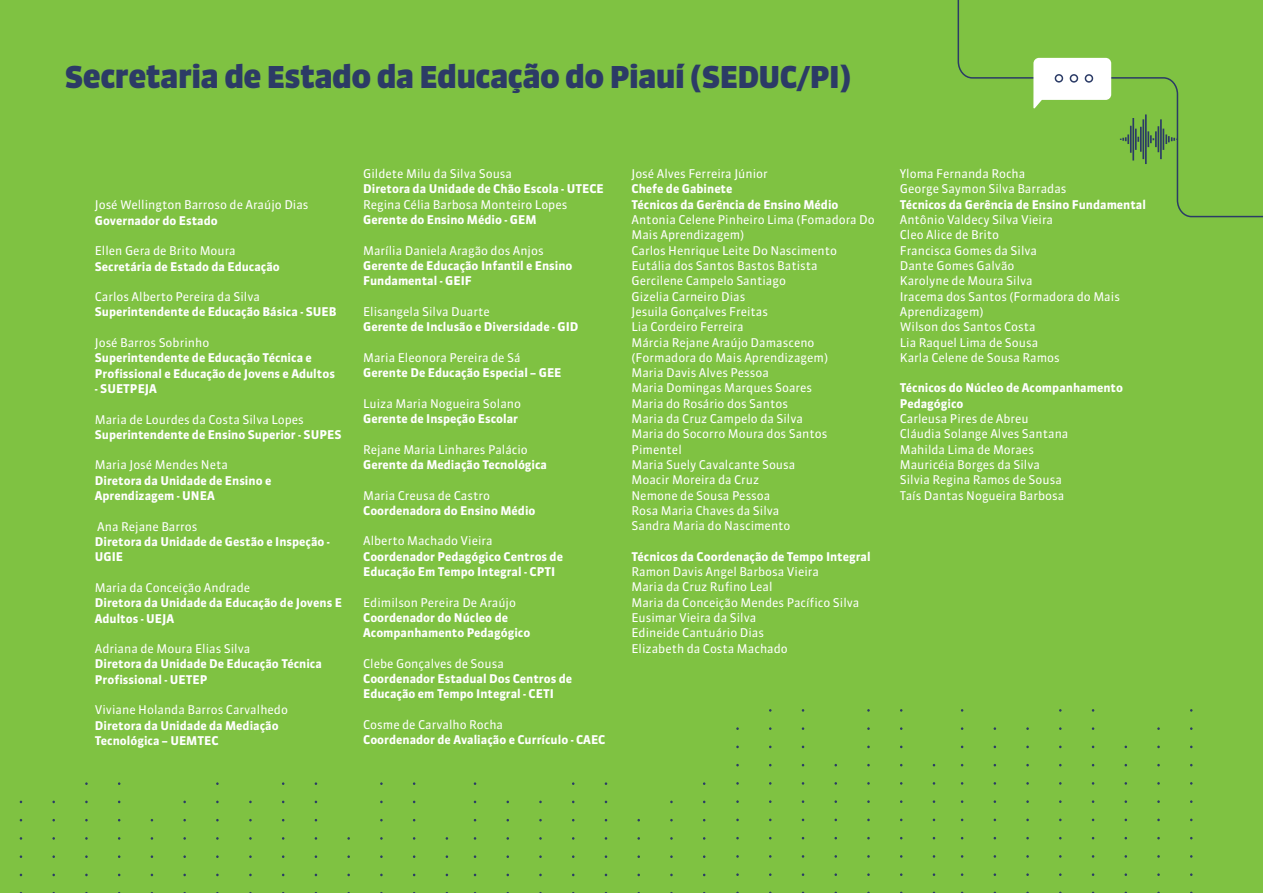
<style>
.page{position:relative;width:1263px;height:893px;background:#7fc242}
.page>*{position:absolute;margin:0;border:0;box-sizing:border-box;transform-origin:0 0}
.t1{font:900 30px "Sanuk Big Pro";color:#2c3b66}
.t2{font:12px/15.3px "Sanuk";color:#fff}
.t3{font:700 12px/15.3px "Sanuk";color:#fff}
</style>
<div class="page">
<svg style="left:957px;top:0;width:306px;height:218px"></svg>
<svg style="left:1033px;top:58px;width:78px;height:51px"></svg>
<svg style="left:1120px;top:114px;width:58px;height:50px"></svg>
<h1 class="t1" style="left:65px;top:57px;width:787px">Secretaria de Estado da Educação do Piauí (SEDUC/PI)</h1>
<p class="t2" style="left:95px;top:197px;width:215px">José Wellington Barroso de Araújo Dias</p>
<p class="t3" style="left:95px;top:213px;width:124px">Governador do Estado</p>
<p class="t2" style="left:95px;top:243px;width:142px">Ellen Gera de Brito Moura</p>
<p class="t3" style="left:95px;top:259px;width:187px">Secretária de Estado da Educação</p>
<p class="t2" style="left:95px;top:289px;width:167px">Carlos Alberto Pereira da Silva</p>
<p class="t3" style="left:95px;top:304px;width:243px">Superintendente de Educação Básica - SUEB</p>
<p class="t2" style="left:95px;top:335px;width:116px">José Barros Sobrinho</p>
<p class="t3" style="left:95px;top:350px;width:242px">Superintendente de Educação Técnica e<br>Profissional e Educação de Jovens e Adultos</p>
<p class="t3" style="left:95px;top:381px;width:64px">- SUETPEJA</p>
<p class="t2" style="left:95px;top:412px;width:211px">Maria de Lourdes da Costa Silva Lopes</p>
<p class="t3" style="left:95px;top:427px;width:248px">Superintendente de Ensino Superior - SUPES</p>
<p class="t2" style="left:95px;top:457px;width:135px">Maria José Mendes Neta</p>
<p class="t3" style="left:95px;top:473px;width:178px">Diretora da Unidade de Ensino e<br>Aprendizagem - UNEA</p>
<p class="t2" style="left:97px;top:519px;width:102px">Ana Rejane Barros</p>
<p class="t3" style="left:95px;top:534px;width:237px">Diretora da Unidade de Gestão e Inspeção -<br>UGIE</p>
<p class="t2" style="left:95px;top:580px;width:157px">Maria da Conceição Andrade</p>
<p class="t3" style="left:95px;top:595px;width:249px">Diretora da Unidade da Educação de Jovens E<br>Adultos - UEJA</p>
<p class="t2" style="left:95px;top:641px;width:157px">Adriana de Moura Elias Silva</p>
<p class="t3" style="left:95px;top:656px;width:229px">Diretora da Unidade De Educação Técnica<br>Profissional - UETEP</p>
<p class="t2" style="left:95px;top:702px;width:195px">Viviane Holanda Barros Carvalhedo</p>
<p class="t3" style="left:95px;top:718px;width:185px">Diretora da Unidade da Mediação<br>Tecnológica – UEMTEC</p>
<p class="t2" style="left:363px;top:166px;width:150px">Gildete Milu da Silva Sousa</p>
<p class="t3" style="left:363px;top:181px;width:242px">Diretora da Unidade de Chão Escola - UTECE</p>
<p class="t2" style="left:363px;top:197px;width:206px">Regina Célia Barbosa Monteiro Lopes</p>
<p class="t3" style="left:363px;top:212px;width:175px">Gerente do Ensino Médio - GEM</p>
<p class="t2" style="left:363px;top:243px;width:182px">Marília Daniela Aragão dos Anjos</p>
<p class="t3" style="left:363px;top:258px;width:211px">Gerente de Educação Infantil e Ensino<br>Fundamental - GEIF</p>
<p class="t2" style="left:363px;top:304px;width:128px">Elisangela Silva Duarte</p>
<p class="t3" style="left:363px;top:319px;width:217px">Gerente de Inclusão e Diversidade - GID</p>
<p class="t2" style="left:363px;top:350px;width:159px">Maria Eleonora Pereira de Sá</p>
<p class="t3" style="left:363px;top:365px;width:200px">Gerente De Educação Especial – GEE</p>
<p class="t2" style="left:363px;top:396px;width:159px">Luiza Maria Nogueira Solano</p>
<p class="t3" style="left:363px;top:411px;width:156px">Gerente de Inspeção Escolar</p>
<p class="t2" style="left:363px;top:442px;width:166px">Rejane Maria Linhares Palácio</p>
<p class="t3" style="left:363px;top:457px;width:185px">Gerente da Mediação Tecnológica</p>
<p class="t2" style="left:363px;top:487px;width:128px">Maria Creusa de Castro</p>
<p class="t3" style="left:363px;top:503px;width:174px">Coordenadora do Ensino Médio</p>
<p class="t2" style="left:363px;top:533px;width:131px">Alberto Machado Vieira</p>
<p class="t3" style="left:363px;top:549px;width:201px">Coordenador Pedagógico Centros de<br>Educação Em Tempo Integral - CPTI</p>
<p class="t2" style="left:363px;top:595px;width:154px">Edimilson Pereira De Araújo</p>
<p class="t3" style="left:363px;top:610px;width:169px">Coordenador do Núcleo de<br>Acompanhamento Pedagógico</p>
<p class="t2" style="left:363px;top:656px;width:142px">Clebe Gonçalves de Sousa</p>
<p class="t3" style="left:363px;top:671px;width:210px">Coordenador Estadual Dos Centros de<br>Educação em Tempo Integral - CETI</p>
<p class="t2" style="left:363px;top:717px;width:142px">Cosme de Carvalho Rocha</p>
<p class="t3" style="left:363px;top:732px;width:244px">Coordenador de Avaliação e Currículo - CAEC</p>
<p class="t2" style="left:631px;top:166px;width:138px">José Alves Ferreira Júnior</p>
<p class="t3" style="left:631px;top:181px;width:209px">Chefe de Gabinete<br>Técnicos da Gerência de Ensino Médio</p>
<p class="t2" style="left:631px;top:212px;width:245px">Antonia Celene Pinheiro Lima (Fomadora Do<br>Mais Aprendizagem)<br>Carlos Henrique Leite Do Nascimento<br>Eutália dos Santos Bastos Batista<br>Gercilene Campelo Santiago<br>Gizelia Carneiro Dias<br>Jesuila Gonçalves Freitas<br>Lia Cordeiro Ferreira<br>Márcia Rejane Araújo Damasceno (Formadora do Mais Aprendizagem)<br>Maria Davis Alves Pessoa<br>Maria Domingas Marques Soares<br>Maria do Rosário dos Santos<br>Maria da Cruz Campelo da Silva<br>Maria do Socorro Moura dos Santos<br>Pimentel<br>Maria Suely Cavalcante Sousa<br>Moacir Moreira da Cruz<br>Nemone de Sousa Pessoa<br>Rosa Maria Chaves da Silva<br>Sandra Maria do Nascimento</p>
<p class="t3" style="left:631px;top:549px;width:241px">Técnicos da Coordenação de Tempo Integral</p>
<p class="t2" style="left:631px;top:564px;width:229px">Ramon Davis Angel Barbosa Vieira<br>Maria da Cruz Rufino Leal<br>Maria da Conceição Mendes Pacífico Silva<br>Eusimar Vieira da Silva<br>Edineide Cantuário Dias<br>Elizabeth da Costa Machado</p>
<p class="t2" style="left:900px;top:166px;width:168px">Yloma Fernanda Rocha<br>George Saymon Silva Barradas</p>
<p class="t3" style="left:900px;top:197px;width:248px">Técnicos da Gerência de Ensino Fundamental</p>
<p class="t2" style="left:900px;top:212px;width:222px">Antônio Valdecy Silva Vieira<br>Cleo Alice de Brito<br>Francisca Gomes da Silva<br>Dante Gomes Galvão<br>Karolyne de Moura Silva<br>Iracema dos Santos (Formadora do Mais<br>Aprendizagem)<br>Wilson dos Santos Costa<br>Lia Raquel Lima de Sousa<br>Karla Celene de Sousa Ramos</p>
<p class="t3" style="left:900px;top:380px;width:225px">Técnicos do Núcleo de Acompanhamento<br>Pedagógico</p>
<p class="t2" style="left:900px;top:411px;width:170px">Carleusa Pires de Abreu<br>Cláudia Solange Alves Santana<br>Mahilda Lima de Moraes<br>Mauricéia Borges da Silva<br>Silvia Regina Ramos de Sousa<br>Taís Dantas Nogueira Barbosa</p>
</div>
